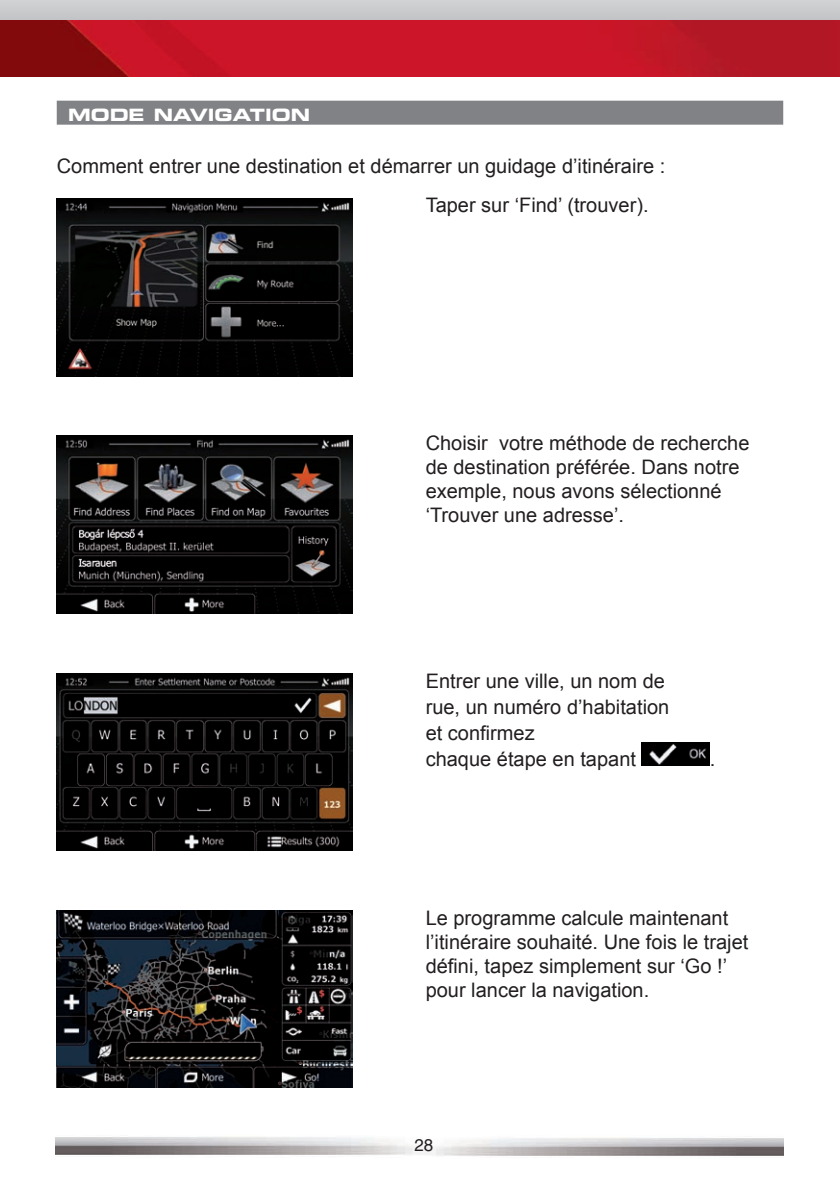
<style>
.page{position:relative;width:840px;height:1191px;background:#fff}
.page>*{position:absolute;margin:0;border:0;box-sizing:border-box;transform-origin:0 0}
.t1{font:20px/24px "Arial";color:#231f20}
.t2{font:17px "Eurostile LT Std Bold Ex 2";color:#fff}
.t3{font:17px "Helvetica LT Std";color:#231f20}
</style>
<div class="page">
<img style="left:55px;top:1137px;width:361px;height:18px">
<img style="left:432px;top:1138px;width:351px;height:18px">
<img style="left:0;top:20px;width:839px;height:57px">
<div style="left:0;top:0;width:839px;height:20px;background:#cacbcd"></div>
<div style="left:57px;top:101px;width:725px;height:24px;background:#808285"></div>
<img style="left:641px;top:742px;width:68px;height:23px">
<img style="left:57px;top:198px;width:295px;height:178px">
<img style="left:57px;top:436px;width:295px;height:177px">
<img style="left:57px;top:673px;width:295px;height:178px">
<img style="left:57px;top:910px;width:295px;height:178px">
<p class="t2" style="left:68px;top:102px;width:243px">MODE NAVIGATION</p>
<p class="t1" style="left:425px;top:147px;width:241px;line-height:39.2px;text-indent:-368px">Comment entrer une destination et démarrer un guidage d’itinéraire :<br>Taper sur ‘Find’ (trouver).</p>
<p class="t1" style="left:425px;top:431px;width:325px">Choisir votre méthode de recherche de destination préférée. Dans notre exemple, nous avons sélectionné ‘Trouver une adresse’.</p>
<p class="t1" style="left:425px;top:668px;width:245px;line-height:26px">Entrer une ville, un nom de rue, un numéro d’habitation et confirmez<br>chaque étape en tapant</p>
<p class="t1" style="left:709px;top:747px;width:7px">.</p>
<p class="t1" style="left:425px;top:906px;width:324px">Le programme calcule maintenant l’itinéraire souhaité. Une fois le trajet défini, tapez simplement sur ‘Go !’ pour lancer la navigation.</p>
<p class="t3" style="left:414px;top:1135px;width:20px">28</p>
</div>
